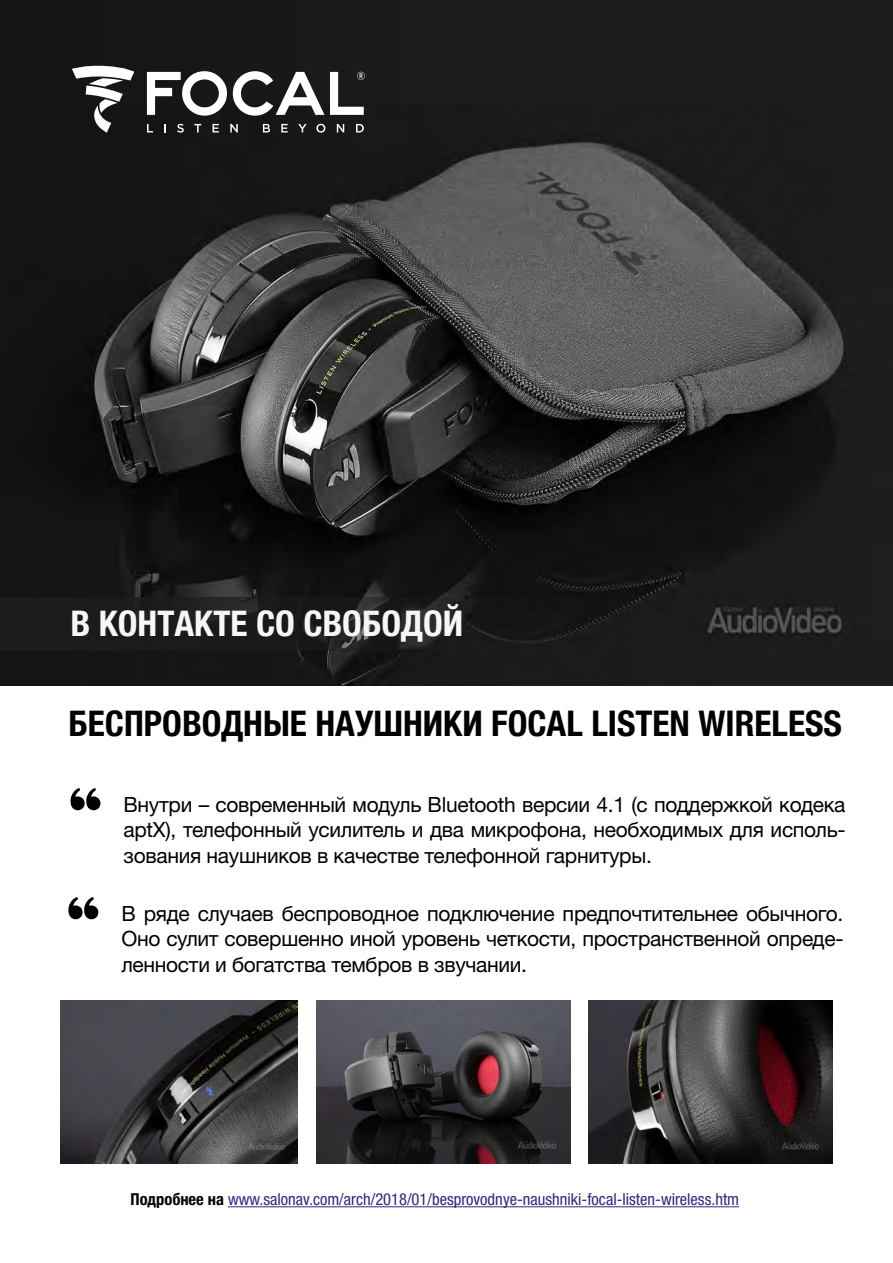
<style>
.page{position:relative;width:893px;height:1263px;background:#fff}
.page>*{position:absolute;margin:0;border:0;box-sizing:border-box;transform-origin:0 0}
.t1{font:700 condensed 35.55px "Helvetica Neue LTW1 G";color:#000}
.t2{font:700 condensed 35.55px "Helvetica Neue LTW1 G";color:#f6f6f6}
.t3{font:21px/25.2px "Helvetica Neue LTW1 G";letter-spacing:-.015em;color:#000;text-align:justify}
.t4{font:condensed 16.5px "Helvetica Neue LTW1 G";color:#312783}
.s1{font-weight:700;color:#000}
</style>
<div class="page">
<img style="left:0;top:103px;width:893px;height:582px">
<svg style="left:0;top:597px;width:697px;height:53px;background:#1c1c1b"></svg>
<div style="left:0;top:0;width:893px;height:103px;background:#1c1c1c"></div>
<svg style="left:147px;top:124px;width:6px;height:8px"></svg>
<svg style="left:164px;top:124px;width:2px;height:8px"></svg>
<svg style="left:177px;top:124px;width:7px;height:9px"></svg>
<svg style="left:194px;top:124px;width:7px;height:8px"></svg>
<svg style="left:213px;top:124px;width:6px;height:8px"></svg>
<svg style="left:230px;top:124px;width:8px;height:8px"></svg>
<svg style="left:263px;top:124px;width:7px;height:8px"></svg>
<svg style="left:281px;top:124px;width:7px;height:8px"></svg>
<svg style="left:298px;top:124px;width:9px;height:8px"></svg>
<svg style="left:316px;top:124px;width:9px;height:9px"></svg>
<svg style="left:337px;top:124px;width:7px;height:8px"></svg>
<svg style="left:356px;top:124px;width:8px;height:8px"></svg>
<svg style="left:147px;top:71px;width:80px;height:45px"></svg>
<svg style="left:233px;top:71px;width:91px;height:45px"></svg>
<svg style="left:330px;top:72px;width:35px;height:43px"></svg>
<svg style="left:72px;top:65px;width:62px;height:68px"></svg>
<img style="left:60px;top:1000px;width:238px;height:163px">
<img style="left:589px;top:1000px;width:244px;height:163px">
<img style="left:316px;top:1000px;width:254px;height:163px">
<svg style="left:70px;top:788px;width:31px;height:23px"></svg>
<svg style="left:68px;top:897px;width:31px;height:23px"></svg>
<hr style="left:228px;top:1206px;width:511px;height:1px;background:#312783">
<h1 class="t2" style="left:70px;top:602px;width:394px">В КОНТАКТЕ СО СВОБОДОЙ</h1>
<h1 class="t1" style="left:68px;top:702px;width:775px">БЕСПРОВОДНЫЕ НАУШНИКИ FOCAL LISTEN WIRELESS</h1>
<p class="t3" style="left:124px;top:792px;width:724px">Внутри – современный модуль Bluetooth версии 4.1 (с поддержкой кодека aptX), телефонный усилитель и два микрофона, необходимых для исполь&shy;зования наушников в качестве телефонной гарнитуры.</p>
<p class="t3" style="left:121px;top:901px;width:724px">В ряде случаев беспроводное подключение предпочтительнее обычного.<br>Оно сулит совершенно иной уровень четкости, пространственной опреде&shy;ленности и богатства тембров в звучании.</p>
<p class="t4" style="left:130px;top:1189px;width:610px"><span class="s1">Подробнее на</span> www.salonav.com/arch/2018/01/besprovodnye-naushniki-focal-listen-wireless.htm</p>
</div>
